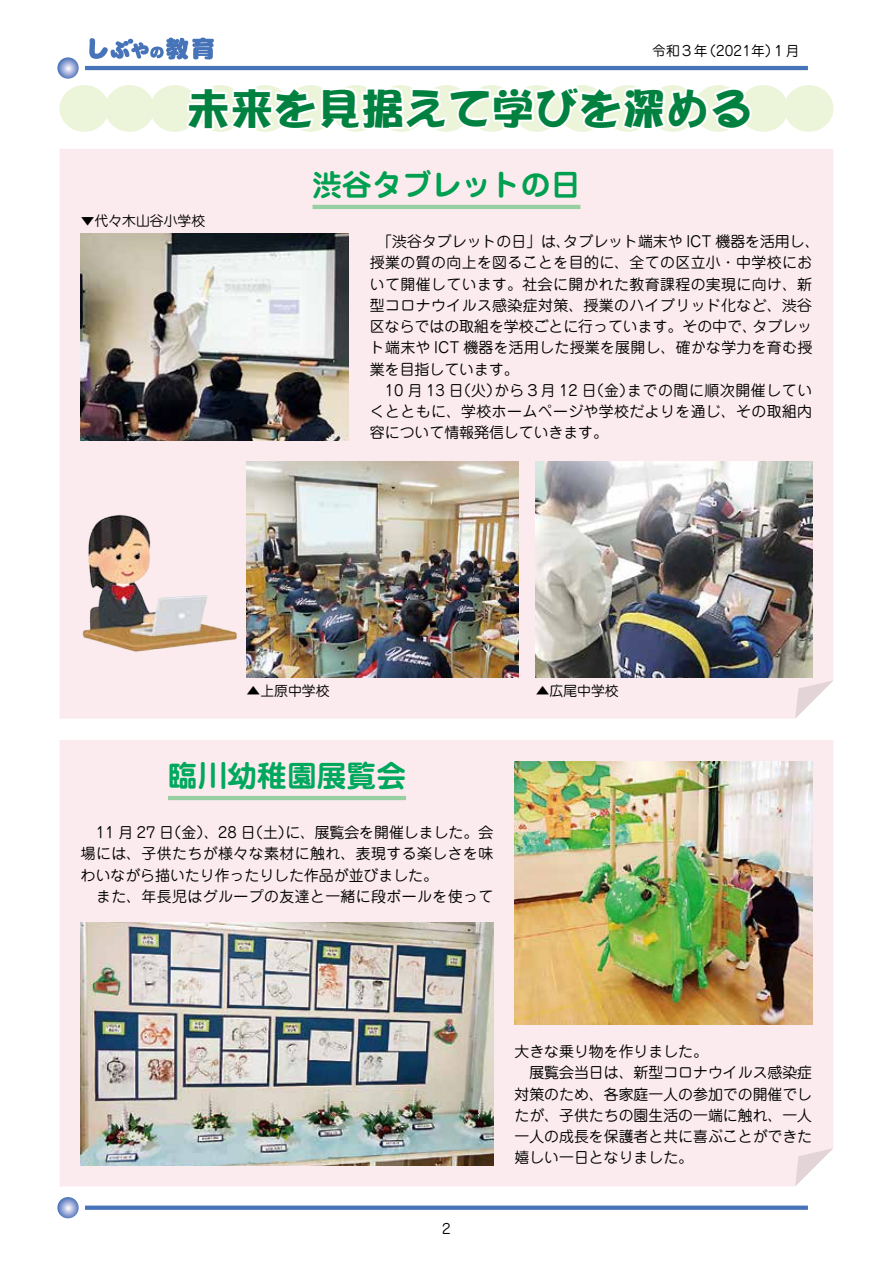
<style>
.page{position:relative;width:893px;height:1263px;background:#fff}
.page>*{position:absolute;margin:0;border:0;box-sizing:border-box;transform-origin:0 0}
.t1{font:42.45px "DFPOP1 Std W12";letter-spacing:.025em;color:#008140}
.t2{font:700 29.7px "Jun 501 Pro";color:#00a051}
.t3{font:700 29.7px "Jun 501 Pro";color:#00a85e}
.t4{font:14.85px/21.3px "Jun 201 Pro";letter-spacing:.025em;color:#000}
.t5{font:14.85px/21.3px "Jun 201 Pro";letter-spacing:.03em;color:#000}
.t6{font:14.85px/21.3px "Jun 201 Pro";color:#000}
.t7{font:13.8px "Jun 201 Pro";color:#000}
</style>
<div class="page">
<div style="left:85px;top:1205px;width:723px;height:5px;background:#4774b9"></div>
<svg style="left:57px;top:1197px;width:22px;height:21px"></svg>
<svg style="left:89px;top:38px;width:125px;height:22px"></svg>
<hr style="left:85px;top:66px;width:723px;height:4px;background:#4774b9">
<svg style="left:57px;top:57px;width:22px;height:22px"></svg>
<div style="left:105px;top:85px;width:49px;height:47px;background:#ecf4d9;border-radius:50%"></div>
<div style="left:739px;top:85px;width:49px;height:47px;background:#ecf4d9;border-radius:50%"></div>
<div style="left:60px;top:85px;width:49px;height:47px;background:#ecf4d9;border-radius:50%"></div>
<div style="left:150px;top:85px;width:49px;height:47px;background:#ecf4d9;border-radius:50%"></div>
<div style="left:784px;top:85px;width:49px;height:47px;background:#ecf4d9;border-radius:50%"></div>
<svg style="left:182px;top:85px;width:571px;height:47px"></svg>
<div style="left:60px;top:149px;width:773px;height:570px;background:#fcebee"></div>
<div style="left:60px;top:740px;width:773px;height:446px;background:#fcebee"></div>
<hr style="left:313px;top:205px;width:267px;height:4px;background:#97cea2">
<hr style="left:168px;top:796px;width:238px;height:4px;background:#97cea2">
<img style="left:81px;top:234px;width:268px;height:206px">
<img style="left:247px;top:461px;width:272px;height:216px">
<img style="left:514px;top:761px;width:298px;height:264px">
<img style="left:81px;top:923px;width:412px;height:242px">
<img style="left:536px;top:461px;width:276px;height:216px">
<svg style="left:795px;top:680px;width:38px;height:39px"></svg>
<svg style="left:795px;top:1148px;width:38px;height:38px"></svg>
<img style="left:80px;top:506px;width:160px;height:155px">
<p class="t7" style="left:652px;top:40px;width:149px">令和３年（2021年）１月</p>
<h1 class="t1" style="left:187px;top:86px;width:567px">未来を見据えて学びを深める</h1>
<p class="t7" style="left:81px;top:210px;width:126px">▼代々木山谷小学校</p>
<h2 class="t2" style="left:313px;top:161px;width:269px">渋谷タブレットの日</h2>
<p class="t4" style="left:370px;top:229px;width:451px">　「渋谷タブレットの日」は、タブレット端末や ICT 機器を活用し、授業の質の向上を図ることを目的に、全ての区立小・中学校において開催しています。社会に開かれた教育課程の実現に向け、新型コロナウイルス感染症対策、授業のハイブリッド化など、渋谷区ならではの取組を学校ごとに行っています。その中で、タブレット端末や ICT 機器を活用した授業を展開し、確かな学力を育む授業を目指しています。<br>　10 月 13 日（火）から３月 12 日（金）までの間に順次開催していくとともに、学校ホームページや学校だよりを通じ、その取組内容について情報発信していきます。</p>
<p class="t7" style="left:247px;top:679px;width:84px">▲上原中学校</p>
<p class="t7" style="left:536px;top:679px;width:84px">▲広尾中学校</p>
<h2 class="t3" style="left:168px;top:752px;width:240px">臨川幼稚園展覧会</h2>
<p class="t5" style="left:81px;top:820px;width:414px">　11 月 27 日（金）、28 日（土）に、展覧会を開催しました。会場には、子供たちが様々な素材に触れ、表現する楽しさを味わいながら描いたり作ったりした作品が並びました。<br>　また、年長児はグループの友達と一緒に段ボールを使って</p>
<p class="t7" style="left:442px;top:1218px;width:10px">2</p>
<p class="t6" style="left:514px;top:1039px;width:299px">大きな乗り物を作りました。<br>　展覧会当日は、新型コロナウイルス感染症対策のため、各家庭一人の参加での開催でしたが、子供たちの園生活の一端に触れ、一人一人の成長を保護者と共に喜ぶことができた嬉しい一日となりました。</p>
</div>
